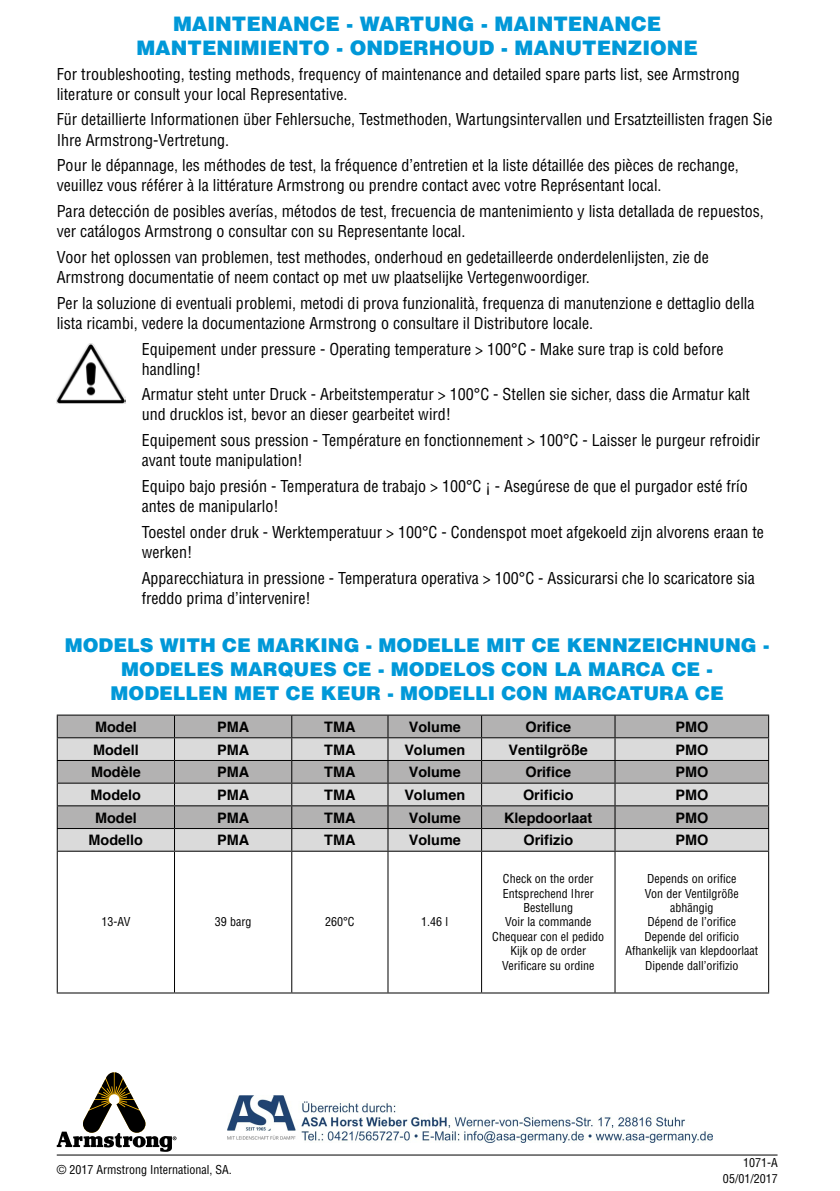
<style>
.page{position:relative;width:840px;height:1191px;background:#fff}
.page>*{position:absolute;margin:0;border:0;box-sizing:border-box;transform-origin:0 0}
.t1{font:900 20px/24px "Helvetica LT Std";color:#0098d8;text-align:center}
.t2{font:900 19px/24px "Helvetica LT Std";color:#0098d8;text-align:center}
.t3{font:condensed 16px/20px "Helvetica LT Std";color:#000}
.t4{font:700 14.4px "Helvetica";color:#000}
.t5{font:condensed 12px/14.4px "Helvetica LT Std";color:#000;text-align:center}
</style>
<div class="page">
<hr style="left:57px;top:1154px;width:720px;height:1px;background:#000">
<svg style="left:57px;top:1072px;width:119px;height:79px"></svg>
<div style="left:58px;top:715px;width:709px;height:22px;background:#b3b2b2"></div>
<svg style="left:58px;top:738px;width:709px;height:112px;fill:#dadada"></svg>
<hr style="left:57px;top:714px;width:117px;height:1px;background:#000">
<hr style="left:174px;top:714px;width:117px;height:1px;background:#000">
<hr style="left:291px;top:714px;width:97px;height:1px;background:#000">
<hr style="left:388px;top:714px;width:93px;height:1px;background:#000">
<hr style="left:481px;top:714px;width:133px;height:1px;background:#000">
<hr style="left:614px;top:714px;width:154px;height:1px;background:#000">
<hr style="left:57px;top:737px;width:117px;height:1px;background:#000">
<hr style="left:174px;top:737px;width:117px;height:1px;background:#000">
<hr style="left:291px;top:737px;width:97px;height:1px;background:#000">
<hr style="left:388px;top:737px;width:93px;height:1px;background:#000">
<hr style="left:481px;top:737px;width:133px;height:1px;background:#000">
<hr style="left:614px;top:737px;width:154px;height:1px;background:#000">
<hr style="left:57px;top:760px;width:117px;height:1px;background:#000">
<hr style="left:174px;top:760px;width:117px;height:1px;background:#000">
<hr style="left:291px;top:760px;width:97px;height:1px;background:#000">
<hr style="left:388px;top:760px;width:93px;height:1px;background:#000">
<hr style="left:481px;top:760px;width:133px;height:1px;background:#000">
<hr style="left:614px;top:760px;width:154px;height:1px;background:#000">
<hr style="left:57px;top:782px;width:117px;height:1px;background:#000">
<hr style="left:174px;top:782px;width:117px;height:1px;background:#000">
<hr style="left:291px;top:782px;width:97px;height:1px;background:#000">
<hr style="left:388px;top:782px;width:93px;height:1px;background:#000">
<hr style="left:481px;top:782px;width:133px;height:1px;background:#000">
<hr style="left:614px;top:782px;width:154px;height:1px;background:#000">
<hr style="left:57px;top:805px;width:117px;height:1px;background:#000">
<hr style="left:174px;top:805px;width:117px;height:1px;background:#000">
<hr style="left:291px;top:805px;width:97px;height:1px;background:#000">
<hr style="left:388px;top:805px;width:93px;height:1px;background:#000">
<hr style="left:481px;top:805px;width:133px;height:1px;background:#000">
<hr style="left:614px;top:805px;width:154px;height:1px;background:#000">
<hr style="left:57px;top:828px;width:117px;height:1px;background:#000">
<svg style="left:57px;top:715px;width:1px;height:135px"></svg>
<hr style="left:174px;top:828px;width:117px;height:1px;background:#000">
<svg style="left:174px;top:715px;width:1px;height:135px"></svg>
<hr style="left:291px;top:828px;width:97px;height:1px;background:#000">
<svg style="left:291px;top:715px;width:1px;height:135px"></svg>
<hr style="left:388px;top:828px;width:93px;height:1px;background:#000">
<svg style="left:387px;top:715px;width:1px;height:135px"></svg>
<hr style="left:481px;top:828px;width:133px;height:1px;background:#000">
<svg style="left:481px;top:715px;width:1px;height:135px"></svg>
<hr style="left:614px;top:828px;width:154px;height:1px;background:#000">
<svg style="left:614px;top:715px;width:1px;height:135px"></svg>
<svg style="left:767px;top:715px;width:1px;height:135px"></svg>
<hr style="left:57px;top:850px;width:117px;height:1px;background:#000">
<hr style="left:57px;top:851px;width:1px;height:141px;background:#000">
<hr style="left:174px;top:850px;width:117px;height:1px;background:#000">
<hr style="left:174px;top:851px;width:1px;height:141px;background:#000">
<hr style="left:291px;top:850px;width:97px;height:1px;background:#000">
<hr style="left:291px;top:851px;width:1px;height:141px;background:#000">
<hr style="left:174px;top:992px;width:117px;height:1px;background:#000">
<hr style="left:291px;top:992px;width:97px;height:1px;background:#000">
<hr style="left:388px;top:850px;width:93px;height:1px;background:#000">
<hr style="left:387px;top:851px;width:1px;height:141px;background:#000">
<hr style="left:481px;top:850px;width:133px;height:1px;background:#000">
<hr style="left:481px;top:851px;width:1px;height:141px;background:#000">
<hr style="left:614px;top:850px;width:154px;height:1px;background:#000">
<hr style="left:614px;top:851px;width:1px;height:141px;background:#000">
<hr style="left:767px;top:851px;width:1px;height:141px;background:#000">
<hr style="left:481px;top:992px;width:133px;height:1px;background:#000">
<hr style="left:614px;top:992px;width:154px;height:1px;background:#000">
<hr style="left:57px;top:992px;width:117px;height:1px;background:#000">
<hr style="left:388px;top:992px;width:93px;height:1px;background:#000">
<img style="left:57px;top:343px;width:69px;height:60px">
<img style="left:227px;top:1095px;width:485px;height:47px">
<p class="t1" style="left:136px;top:12px;width:562px">MAINTENANCE - WARTUNG - MAINTENANCE<br>MANTENIMIENTO - ONDERHOUD - MANUTENZIONE</p>
<p class="t3" style="left:57px;top:64px;width:684px">For troubleshooting, testing methods, frequency of maintenance and detailed spare parts list, see Armstrong literature or consult your local Representative.</p>
<p class="t3" style="left:57px;top:110px;width:716px">Für detaillierte Informationen über Fehlersuche, Testmethoden, Wartungsintervallen und Ersatzteillisten fragen Sie<br>Ihre Armstrong-Vertretung.</p>
<p class="t3" style="left:57px;top:155px;width:683px">Pour le dépannage, les méthodes de test, la fréquence d’entretien et la liste détaillée des pièces de rechange, veuillez vous référer à la littérature Armstrong ou prendre contact avec votre Représentant local.</p>
<p class="t3" style="left:57px;top:201px;width:708px">Para detección de posibles averías, métodos de test, frecuencia de mantenimiento y lista detallada de repuestos, ver catálogos Armstrong o consultar con su Representante local.</p>
<p class="t3" style="left:57px;top:247px;width:653px">Voor het oplossen van problemen, test methodes, onderhoud en gedetailleerde onderdelenlijsten, zie de<br>Armstrong documentatie of neem contact op met uw plaatselijke Vertegenwoordiger.</p>
<p class="t3" style="left:57px;top:293px;width:699px">Per la soluzione di eventuali problemi, metodi di prova funzionalità, frequenza di manutenzione e dettaglio della lista ricambi, vedere la documentazione Armstrong o consultare il Distributore locale.</p>
<p class="t3" style="left:142px;top:339px;width:583px">Equipement under pressure - Operating temperature &gt; 100°C - Make sure trap is cold before handling!</p>
<p class="t3" style="left:142px;top:384px;width:609px">Armatur steht unter Druck - Arbeitstemperatur &gt; 100°C - Stellen sie sicher, dass die Armatur kalt und drucklos ist, bevor an dieser gearbeitet wird!</p>
<p class="t3" style="left:142px;top:430px;width:619px">Equipement sous pression - Température en fonctionnement &gt; 100°C - Laisser le purgeur refroidir avant toute manipulation!</p>
<p class="t3" style="left:142px;top:476px;width:607px">Equipo bajo presión - Temperatura de trabajo &gt; 100°C ¡ - Asegúrese de que el purgador esté frío antes de manipularlo!</p>
<p class="t3" style="left:142px;top:522px;width:623px">Toestel onder druk - Werktemperatuur &gt; 100°C - Condenspot moet afgekoeld zijn alvorens eraan te werken!</p>
<p class="t3" style="left:142px;top:567px;width:614px">Apparecchiatura in pressione - Temperatura operativa &gt; 100°C - Assicurarsi che lo scaricatore sia freddo prima d’intervenire!</p>
<p class="t2" style="left:65px;top:632px;width:705px">MODELS WITH CE MARKING - MODELLE MIT CE KENNZEICHNUNG -<br>MODELES MARQUES CE - MODELOS CON LA MARCA CE -<br>MODELLEN MET CE KEUR - MODELLI CON MARCATURA CE</p>
<p class="t4" style="left:95px;top:718px;width:43px">Model</p>
<p class="t4" style="left:217px;top:718px;width:33px">PMA</p>
<p class="t4" style="left:324px;top:718px;width:33px">TMA</p>
<p class="t4" style="left:408px;top:718px;width:54px">Volume</p>
<p class="t4" style="left:525px;top:718px;width:47px">Orifice</p>
<p class="t4" style="left:675px;top:718px;width:34px">PMO</p>
<p class="t4" style="left:93px;top:740px;width:47px">Modell</p>
<p class="t4" style="left:217px;top:740px;width:33px">PMA</p>
<p class="t4" style="left:324px;top:740px;width:33px">TMA</p>
<p class="t4" style="left:404px;top:740px;width:62px">Volumen</p>
<p class="t4" style="left:508px;top:740px;width:81px">Ventilgröße</p>
<p class="t4" style="left:675px;top:740px;width:34px">PMO</p>
<p class="t4" style="left:91px;top:763px;width:51px">Modèle</p>
<p class="t4" style="left:217px;top:763px;width:33px">PMA</p>
<p class="t4" style="left:324px;top:763px;width:33px">TMA</p>
<p class="t4" style="left:408px;top:763px;width:54px">Volume</p>
<p class="t4" style="left:525px;top:763px;width:47px">Orifice</p>
<p class="t4" style="left:675px;top:763px;width:34px">PMO</p>
<p class="t4" style="left:91px;top:786px;width:52px">Modelo</p>
<p class="t4" style="left:217px;top:786px;width:33px">PMA</p>
<p class="t4" style="left:324px;top:786px;width:33px">TMA</p>
<p class="t4" style="left:404px;top:786px;width:62px">Volumen</p>
<p class="t4" style="left:522px;top:786px;width:52px">Orificio</p>
<p class="t4" style="left:675px;top:786px;width:34px">PMO</p>
<p class="t4" style="left:95px;top:808px;width:43px">Model</p>
<p class="t4" style="left:217px;top:808px;width:33px">PMA</p>
<p class="t4" style="left:324px;top:808px;width:33px">TMA</p>
<p class="t4" style="left:408px;top:808px;width:54px">Volume</p>
<p class="t4" style="left:504px;top:808px;width:90px">Klepdoorlaat</p>
<p class="t4" style="left:675px;top:808px;width:34px">PMO</p>
<p class="t4" style="left:89px;top:831px;width:56px">Modello</p>
<p class="t4" style="left:217px;top:831px;width:33px">PMA</p>
<p class="t4" style="left:324px;top:831px;width:33px">TMA</p>
<p class="t4" style="left:408px;top:831px;width:54px">Volume</p>
<p class="t4" style="left:523px;top:831px;width:51px">Orifizio</p>
<p class="t4" style="left:675px;top:831px;width:34px">PMO</p>
<p class="t5" style="left:101px;top:914px;width:30px">13-AV</p>
<p class="t5" style="left:215px;top:914px;width:38px">39 barg</p>
<p class="t5" style="left:325px;top:914px;width:31px">260°C</p>
<p class="t5" style="left:421px;top:914px;width:28px">1.46 l</p>
<p class="t5" style="left:492px;top:871px;width:113px">Check on the order<br>Entsprechend Ihrer<br>Bestellung<br>Voir la commande<br>Chequear con el pedido<br>Kijk op de order<br>Verificare su ordine</p>
<p class="t5" style="left:625px;top:871px;width:134px">Depends on orifice<br>Von der Ventilgröße abhängig<br>Dépend de l’orifice<br>Depende del orificio<br>Afhankelijk van klepdoorlaat<br>Dipende dall’orifizio</p>
<p class="t5" style="left:57px;top:1162px;width:176px">© 2017 Armstrong International, SA.</p>
<p class="t5" style="left:722px;top:1154px;width:56px;line-height:16px;text-align:right">1071-A<br>05/01/2017</p>
</div>
